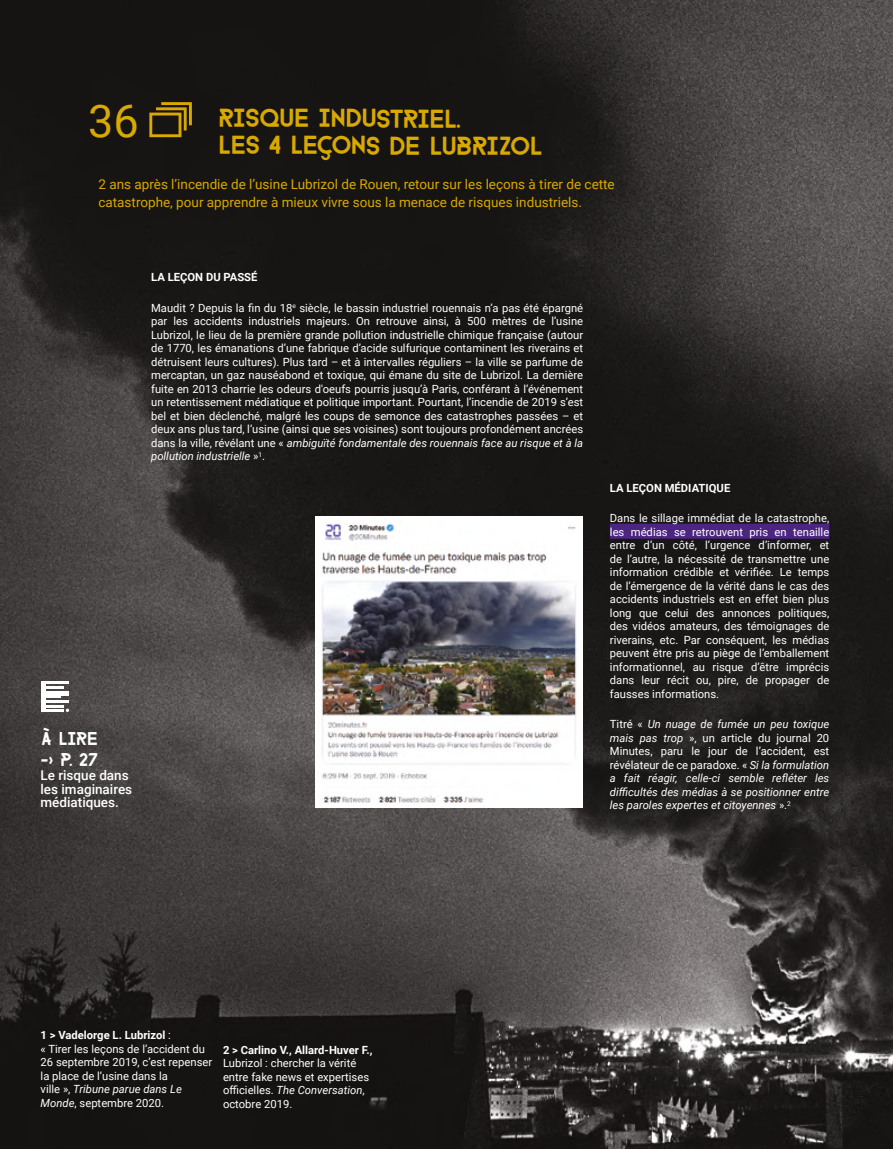
<style>
.page{position:relative;width:893px;height:1149px;background:#fff}
.page>*{position:absolute;margin:0;border:0;box-sizing:border-box;transform-origin:0 0}
.t1{font:45px "Roboto";color:#d9a900}
.t2{font:21px/27.2px "FARRAY";letter-spacing:-.005em;color:#d9a900}
.t3{font:15px/21px "FARRAY";letter-spacing:-.01em;color:#fff}
.t4{font:13.5px/18px "Roboto";color:#d9a900}
.t5{font:500 13.5px/13.5px "Roboto";color:#fff}
.t6{font:11.25px/13.5px "Roboto";color:#fff;text-align:justify}
.t7{font:italic 11.25px/13.5px "Roboto";color:#fff;text-align:justify}
.t8{font:700 11.25px "Roboto";color:#fff}
.s1{font-style:italic}
.s2{font-style:normal}
.s3{font-weight:700}
</style>
<div class="page">
<img style="left:0;top:0;width:893px;height:1148px">
<svg style="left:149px;top:102px;width:43px;height:35px;background:#614e0b"></svg>
<div style="left:610px;top:523px;width:219px;height:15px;background:#4c2583"></div>
<img style="left:315px;top:516px;width:268px;height:291px">
<div style="left:41px;top:681px;width:5px;height:30px;background:#fff"></div>
<hr style="left:46px;top:704px;width:18px;height:3px;background:#fff">
<svg style="left:46px;top:695px;width:15px;height:2px"></svg>
<hr style="left:46px;top:700px;width:23px;height:2px;background:#fff">
<svg style="left:46px;top:686px;width:18px;height:2px"></svg>
<div style="left:46px;top:690px;width:23px;height:5px;background:#fff"></div>
<hr style="left:46px;top:681px;width:23px;height:2px;background:#fff">
<svg style="left:46px;top:708px;width:23px;height:3px"></svg>
<h1 class="t1" style="left:88px;top:90px;width:52px">36</h1>
<h2 class="t2" style="left:218px;top:105px;width:326px">RISQUE INDUSTRIEL.<br>LES 4 LEÇONS DE LUBRIZOL</h2>
<p class="t4" style="left:98px;top:175px;width:518px">2 ans après l’incendie de l’usine Lubrizol de Rouen, retour sur les leçons à tirer de cette catastrophe, pour apprendre à mieux vivre sous la menace de risques industriels.</p>
<p class="t8" style="left:151px;top:269px;width:108px">LA LEÇON DU PASSÉ</p>
<p class="t6" style="left:151px;top:300px;width:434px">Maudit ? Depuis la fin du 18<sup>e</sup> siècle, le bassin industriel rouennais n’a pas été épargné par les accidents industriels majeurs. On retrouve ainsi, à 500 mètres de l’usine Lubrizol, le lieu de la première grande pollution industrielle chimique française (autour de 1770, les émanations d’une fabrique d’acide sulfurique contaminent les riverains et détruisent leurs cultures). Plus tard – et à intervalles réguliers – la ville se parfume de mercaptan, un gaz nauséabond et toxique, qui émane du site de Lubrizol. La dernière fuite en 2013 charrie les odeurs d'oeufs pourris jusqu’à Paris, conférant à l’événement un retentissement médiatique et politique important. Pourtant, l’incendie de 2019 s’est bel et bien déclenché, malgré les coups de semonce des catastrophes passées – et deux ans plus tard, l’usine (ainsi que ses voisines) sont toujours profondément ancrées dans la ville, révélant une « <span class="s1">ambiguïté fondamentale des rouennais face au risque et à la pollution industrielle</span> »<sup>1</sup>.</p>
<h3 class="t3" style="left:41px;top:727px;width:58px">À LIRE -› P. 27</h3>
<p class="t5" style="left:40px;top:767px;width:93px">Le risque dans les imaginaires médiatiques.</p>
<p class="t8" style="left:610px;top:479px;width:122px">LA LEÇON MÉDIATIQUE</p>
<p class="t6" style="left:610px;top:511px;width:221px">Dans le sillage immédiat de la catastrophe, les médias se retrouvent pris en tenaille entre d’un côté, l’urgence d’informer, et de l’autre, la nécessité de transmettre une information crédible et vérifiée. Le temps de l’émergence de la vérité dans le cas des accidents industriels est en effet bien plus long que celui des annonces politiques, des vidéos amateurs, des témoignages de riverains, etc. Par conséquent, les médias peuvent être pris au piège de l’emballement informationnel, au risque d’être imprécis dans leur récit ou, pire, de propager de fausses informations.</p>
<p class="t7" style="left:610px;top:717px;width:221px"><span class="s2">Titré «</span> Un nuage de fumée un peu toxique mais pas trop <span class="s2">», un article du journal 20<br>Minutes, paru le jour de l’accident, est révélateur de ce paradoxe. «</span> Si la formulation a fait réagir, celle-ci semble refléter les difficultés des médias à se positionner entre les paroles expertes et citoyennes <span class="s2">».</span><sup>2</sup></p>
<p class="t6" style="left:41px;top:1027px;width:173px;text-align:left"><span class="s3">1 &gt; Vadelorge L. Lubrizol</span> :<br>« Tirer les leçons de l’accident du<br>26 septembre 2019, c’est repenser la place de l’usine dans la<br>ville », <span class="s1">Tribune parue dans Le<br>Monde</span>, septembre 2020.</p>
<p class="t8" style="left:223px;top:1041px;width:151px">2 &gt; Carlino V., Allard-Huver F.,</p>
<p class="t6" style="left:223px;top:1055px;width:148px;text-align:left">Lubrizol : chercher la vérité entre fake news et expertises officielles. <span class="s1">The Conversation</span>, octobre 2019.</p>
</div>
